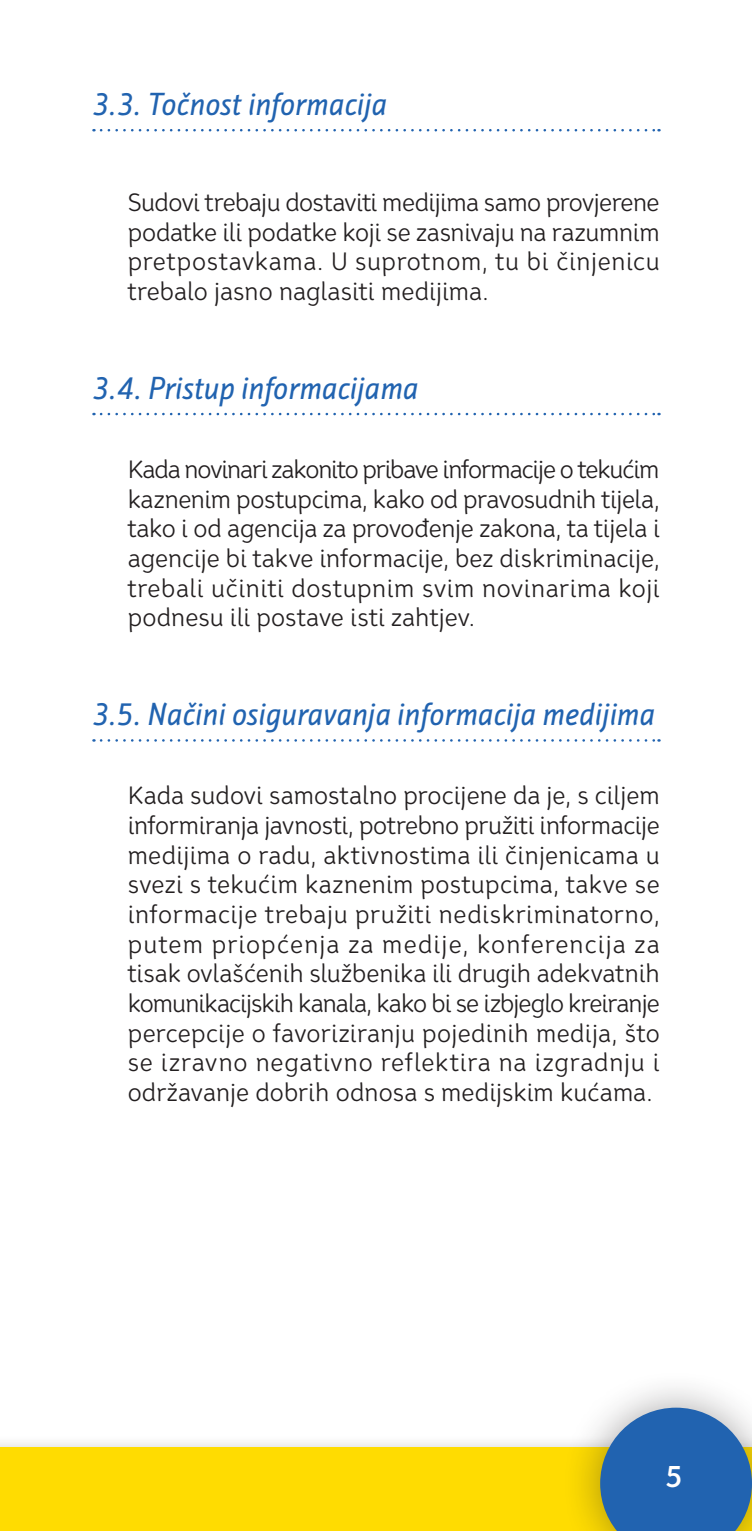
<style>
.page{position:relative;width:752px;height:1531px;background:#fff}
.page>*{position:absolute;margin:0;border:0;box-sizing:border-box;transform-origin:0 0}
.t1{font:italic 30px "Influ BG";letter-spacing:-.005em;color:#2163b0}
.t2{font:700 30px "Nioki BG";color:#fff}
.t3{font:25px/29.8px "Nioki BG";letter-spacing:.01em;color:#231f20;text-align:justify}
</style>
<div class="page">
<div style="left:0;top:1433px;width:751px;height:98px;background:#231f20;opacity:.2"></div>
<div style="left:0;top:1447px;width:751px;height:84px;background:#ffdc01"></div>
<div style="left:560px;top:1368px;width:191px;height:163px;background:#231f20;opacity:.4"></div>
<svg style="left:600px;top:1407px;width:151px;height:124px"></svg>
<svg style="left:101px;top:129px;width:558px;height:2px"></svg>
<svg style="left:101px;top:413px;width:558px;height:2px"></svg>
<svg style="left:101px;top:739px;width:558px;height:3px"></svg>
<p class="t1" style="left:92px;top:85px;width:296px">3.3. Točnost informacija</p>
<p class="t3" style="left:128px;top:187px;width:533px">Sudovi trebaju dostaviti medijima samo provjerene podatke ili podatke koji se zasnivaju na razumnim pretpostavkama. U suprotnom, tu bi činjenicu trebalo jasno naglasiti medijima.</p>
<p class="t1" style="left:92px;top:369px;width:327px">3.4. Pristup informacijama</p>
<p class="t3" style="left:128px;top:454px;width:533px">Kada novinari zakonito pribave informacije o tekućim kaznenim postupcima, kako od pravosudnih tijela, tako i od agencija za provođenje zakona, ta tijela i agencije bi takve informacije, bez diskriminacije, trebali učiniti dostupnim svim novinarima koji podnesu ili postave isti zahtjev.</p>
<p class="t1" style="left:92px;top:695px;width:564px">3.5. Načini osiguravanja informacija medijima</p>
<p class="t3" style="left:128px;top:781px;width:533px">Kada sudovi samostalno procijene da je, s ciljem informiranja javnosti, potrebno pružiti informacije medijima o radu, aktivnostima ili činjenicama u svezi s tekućim kaznenim postupcima, takve se informacije trebaju pružiti nediskriminatorno, putem priopćenja za medije, konferencija za tisak ovlašćenih službenika ili drugih adekvatnih komunikacijskih kanala, kako bi se izbjeglo kreiranje percepcije o favoriziranju pojedinih medija, što se izravno negativno reflektira na izgradnju i održavanje dobrih odnosa s medijskim kućama.</p>
<p class="t2" style="left:665px;top:1458px;width:18px">5</p>
</div>
